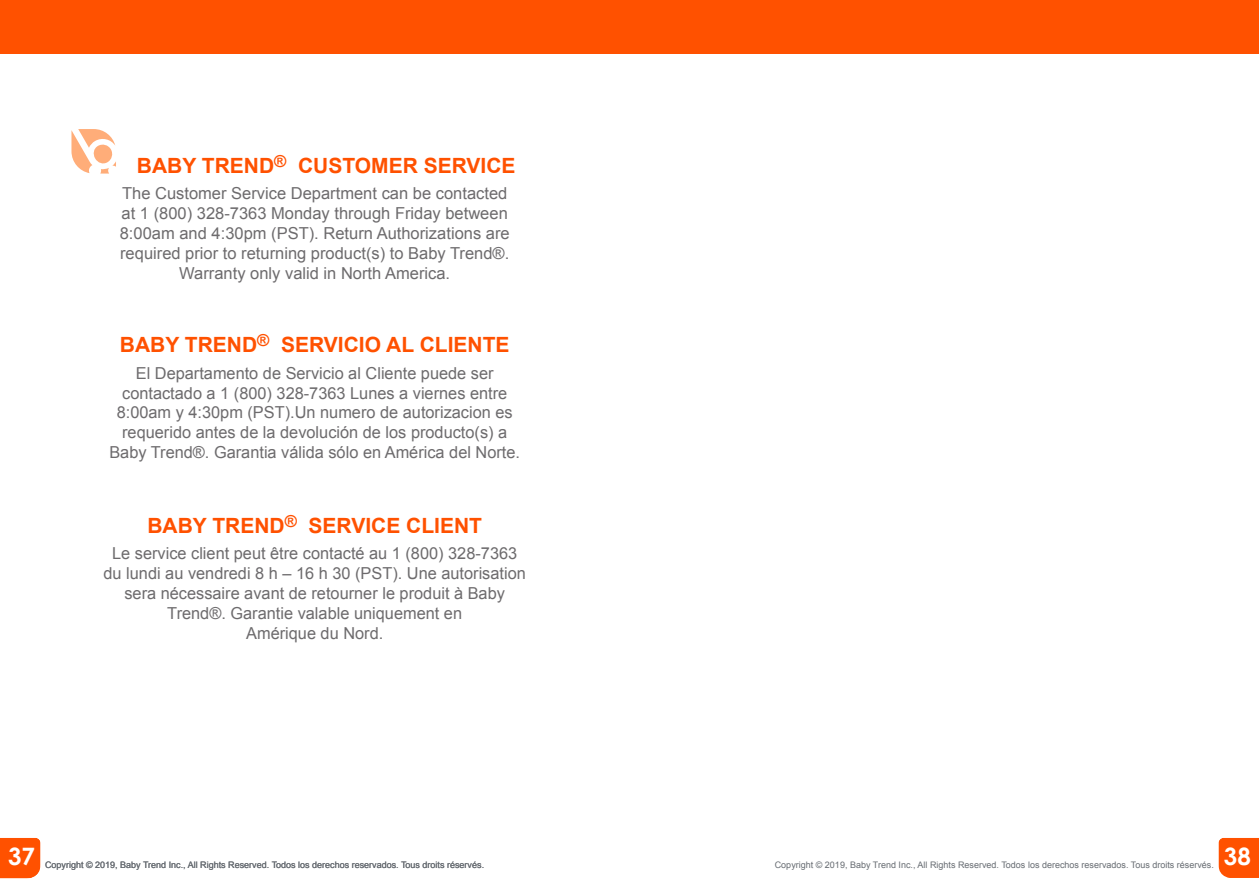
<style>
.page{position:relative;width:1259px;height:893px;background:#fff}
.page>*{position:absolute;margin:0;border:0;box-sizing:border-box;transform-origin:0 0}
.t1{font:700 24px "Century Gothic";color:#fff}
.t2{font:700 21px "Arial";color:#ff5100}
.t3{font:16.5px/19.8px "Arial";color:#6d6b6d;text-align:center}
.t4{font:9px "Arial";color:#676c72}
</style>
<div class="page">
<div style="left:1218px;top:838px;width:41px;height:40px;background:#ff5100"></div>
<div style="left:629px;top:0;width:630px;height:54px;background:#ff5100"></div>
<div style="left:0;top:838px;width:40px;height:40px;background:#ff5100"></div>
<div style="left:0;top:0;width:629px;height:54px;background:#ff5100"></div>
<svg style="left:71px;top:129px;width:45px;height:45px"></svg>
<p class="t2" style="left:137px;top:152px;width:380px">BABY TREND<sup>®</sup> CUSTOMER SERVICE</p>
<p class="t3" style="left:120px;top:184px;width:391px">The Customer Service Department can be contacted at 1 (800) 328-7363 Monday through Friday between 8:00am and 4:30pm (PST). Return Authorizations are required prior to returning product(s) to Baby Trend®.<br>Warranty only valid in North America.</p>
<p class="t2" style="left:120px;top:331px;width:391px">BABY TREND<sup>®</sup> SERVICIO AL CLIENTE</p>
<p class="t3" style="left:109px;top:363px;width:412px">El Departamento de Servicio al Cliente puede ser contactado a 1 (800) 328-7363 Lunes a viernes entre 8:00am y 4:30pm (PST).Un numero de autorizacion es requerido antes de la devolución de los producto(s) a Baby Trend®. Garantia válida sólo en América del Norte.</p>
<p class="t2" style="left:147px;top:511px;width:336px">BABY TREND<sup>®</sup> SERVICE CLIENT</p>
<p class="t3" style="left:104px;top:544px;width:424px">Le service client peut être contacté au 1 (800) 328-7363 du lundi au vendredi 8 h – 16 h 30 (PST). Une autorisation sera nécessaire avant de retourner le produit à Baby Trend®. Garantie valable uniquement en<br>Amérique du Nord.</p>
<h1 class="t1" style="left:8px;top:842px;width:28px">37</h1>
<p class="t4" style="left:45px;top:858px;width:441px">Copyright © 2019, Baby Trend Inc., All Rights Reserved. Todos los derechos reservados. Tous droits réservés.</p>
<p class="t4" style="left:775px;top:858px;width:441px">Copyright © 2019, Baby Trend Inc., All Rights Reserved. Todos los derechos reservados. Tous droits réservés.</p>
<h1 class="t1" style="left:1224px;top:842px;width:28px">38</h1>
</div>
